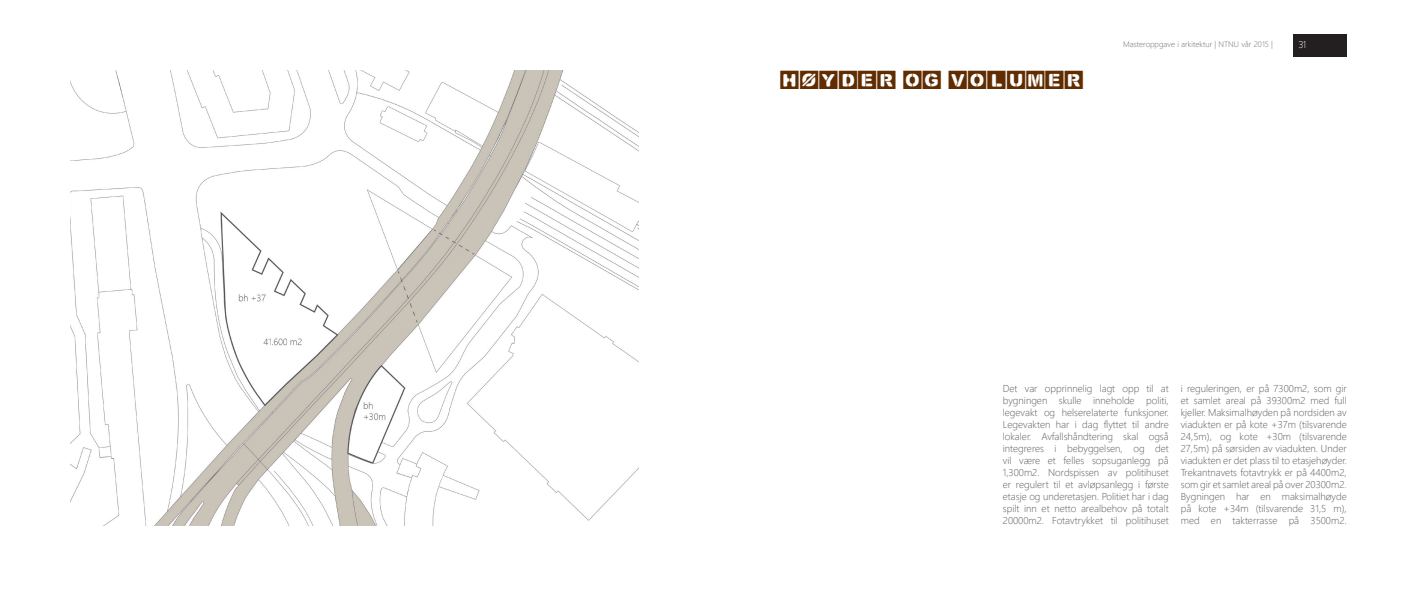
<style>
.page{position:relative;width:1418px;height:596px;background:#fff}
.page>*{position:absolute;margin:0;border:0;box-sizing:border-box;transform-origin:0 0}
.t1{font:26px "Street Stencil";color:#602c00}
.t2{font:300 10px/12px "Segoe UI";color:#57585a;text-align:justify}
.t3{font:10px "Cicle Fina";color:#fff}
.t4{font:300 8px "Segoe UI";color:#6c6d70}
</style>
<div class="page">
<div style="left:1293px;top:34px;width:53px;height:23px;background:#231f20"></div>
<img style="left:71px;top:71px;width:567px;height:453px">
<p class="t1" style="left:780px;top:65px;width:305px">HØYDER OG VOLUMER</p>
<p class="t4" style="left:1123px;top:38px;width:151px">Masteroppgave i arkitektur | NTNU vår 2015 |</p>
<p class="t3" style="left:1298px;top:39px;width:8px">31</p>
<p class="t2" style="left:1002px;top:382px;width:167px">Det var opprinnelig lagt opp til at bygningen skulle inneholde politi, legevakt og helserelaterte funksjoner.<br>Legevakten har i dag flyttet til andre lokaler. Avfallshåndtering skal også integreres i bebyggelsen, og det vil være et felles sopsuganlegg på 1,300m2. Nordspissen av politihuset er regulert til et avløpsanlegg i første etasje og underetasjen. Politiet har i dag spilt inn et netto arealbehov på totalt 20000m2. Fotavtrykket til politihuset</p>
<p class="t2" style="left:1180px;top:382px;width:167px">i reguleringen, er på 7300m2, som gir et samlet areal på 39300m2 med full kjeller. Maksimalhøyden på nordsiden av viadukten er på kote +37m (tilsvarende 24,5m), og kote +30m (tilsvarende 27,5m) på sørsiden av viadukten. Under viadukten er det plass til to etasjehøyder.</p>
<p class="t2" style="left:1180px;top:466px;width:167px">Trekantnavets fotavtrykk er på 4400m2, som gir et samlet areal på over 20300m2.<br>Bygningen har en maksimalhøyde på kote +34m (tilsvarende 31,5 m), med en takterrasse på 3500m2.</p>
</div>
